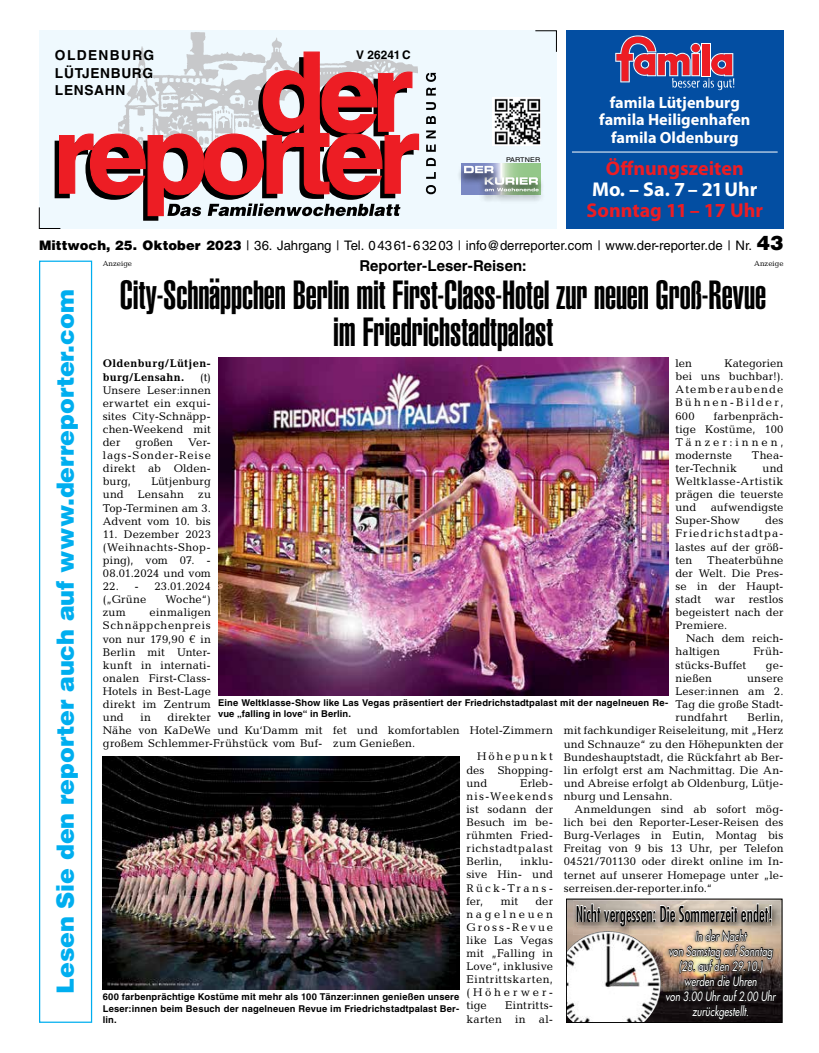
<style>
.page{position:relative;width:819px;height:1053px;background:#fff}
.page>*{position:absolute;margin:0;border:0;box-sizing:border-box;transform-origin:0 0}
.t1{font:40px/37.5px "Helvetica LT Std Ultra Comp";letter-spacing:-.005em;color:#000;text-align:center}
.t2{font:900 23.75px "Helvetica LT Std";color:#00aeef}
.t3{font:condensed 21.12px "Futura Std";color:#000;scale:.76 1}
.t4{font:700 20px/21.2px "Myriad Pro";color:#ed1d24;text-align:center}
.t5{font:700 16.25px/17.5px "Myriad Pro";color:#fff;text-align:center}
.t6{font:700 15px "Helvetica LT Std";color:#000}
.t7{font:700 13.75px/17.5px "Helvetica LT Std";letter-spacing:.05em;color:#000}
.t8{font:700 13.75px "Helvetica LT Std";letter-spacing:.1em;color:#000}
.t9{font:13.12px "Helvetica LT Std";color:#000}
.t10{font:italic 500 12.5px/15px "Futura Std";color:#fff;text-align:center;scale:.77 1}
.t11{font:700 11.88px "Helvetica LT Std";color:#000}
.t12{font:11.25px/13.1px "Candida Std";letter-spacing:.015em;color:#000;text-align:justify}
.t13{font:700 11.25px/13.1px "Candida Std";letter-spacing:.03em;color:#000}
.t14{font:11.25px "Candida Std";letter-spacing:-.005em;color:#000}
.t15{font:11.25px "Candida Std";letter-spacing:.17em;color:#000}
.t16{font:700 9.38px/11.2px "Helvetica LT Std";letter-spacing:.015em;color:#000}
.t17{font:7.5px "Candida Std";color:#000}
.t18{font:6.5px "Helvetica LT Std";letter-spacing:.02em;color:#000;scale:1.1 1}
.s1{color:#fff}
.s2{font-weight:900}
.s3{font-weight:900;font-size:20px}
</style>
<div class="page">
<div style="left:39px;top:260px;width:53px;height:762px;border:1px solid #00aeef"></div>
<div style="left:39px;top:30px;width:517px;height:199px;background:#eff9fe"></div>
<svg style="left:535px;top:30px;width:21px;height:22px"></svg>
<img style="left:141px;top:32px;width:141px;height:19px">
<svg style="left:426px;top:185px;width:10px;height:9px"></svg>
<svg style="left:426px;top:172px;width:10px;height:7px"></svg>
<svg style="left:426px;top:158px;width:10px;height:8px"></svg>
<svg style="left:426px;top:144px;width:10px;height:8px"></svg>
<svg style="left:426px;top:130px;width:10px;height:8px"></svg>
<svg style="left:426px;top:116px;width:10px;height:8px"></svg>
<svg style="left:426px;top:102px;width:10px;height:8px"></svg>
<svg style="left:426px;top:73px;width:10px;height:23px"></svg>
<svg style="left:39px;top:51px;width:380px;height:178px"></svg>
<svg style="left:461px;top:164px;width:79px;height:30px"></svg>
<div style="left:478px;top:176px;width:66px;height:21px;background:#000;opacity:.75"></div>
<div style="left:457px;top:164px;width:43px;height:21px;background:#000;opacity:.75"></div>
<div style="left:478px;top:187px;width:67px;height:16px;background:#000;opacity:.75"></div>
<svg style="left:464px;top:166px;width:74px;height:25px;background:#a1b3b2"></svg>
<img style="left:492px;top:97px;width:48px;height:48px">
<div style="left:566px;top:30px;width:217px;height:199px;background:#034ea2"></div>
<svg style="left:615px;top:35px;width:119px;height:55px"></svg>
<hr style="left:572px;top:151px;width:205px;height:1px;background:#fff">
<img style="left:573px;top:900px;width:207px;height:34px">
<img style="left:568px;top:930px;width:8px;height:90px">
<img style="left:576px;top:903px;width:201px;height:117px">
<div style="left:566px;top:898px;width:216px;height:124px;border:1px solid #000"></div>
<img style="left:218px;top:358px;width:450px;height:337px">
<img style="left:103px;top:756px;width:356px;height:233px">
<p class="t8" style="left:55px;top:47px;width:101px">OLDENBURG</p>
<p class="t11" style="left:356px;top:47px;width:56px">V 26241C</p>
<p class="t7" style="left:55px;top:64px;width:100px">LÜTJENBURG<br>LENSAHN</p>
<p class="t18" style="left:506px;top:155px;width:33px">PARTNER</p>
<p class="t5" style="left:599px;top:94px;width:153px">famila Lütjenburg famila Heiligenhafen famila Oldenburg</p>
<p class="t4" style="left:586px;top:158px;width:178px">Öffnungszeiten<br><span class="s1">Mo. – Sa. 7 – 21 Uhr<br></span>Sonntag 11 – 17 Uhr</p>
<p class="t9" style="left:39px;top:238px;width:746px"><span class="s2">Mittwoch, 25. Oktober 2023</span> | 36. Jahrgang | Tel. 04361-63203 | info@derreporter.com | www.der-reporter.de | Nr. <span class="s3">43</span></p>
<h2 class="t2" style="left:50px;top:993px;width:705px;rotate:-90deg">Lesen Sie den reporter auch auf www.derreporter.com</h2>
<p class="t6" style="left:359px;top:257px;width:169px">Reporter-Leser-Reisen:</p>
<p class="t1" style="left:120px;top:276px;width:647px">City-Schnäppchen Berlin mit First-Class-Hotel zur neuen Groß-Revue im Friedrichstadtpalast</p>
<p class="t17" style="left:103px;top:259px;width:31px">Anzeige</p>
<p class="t17" style="left:754px;top:259px;width:31px">Anzeige</p>
<p class="t12" style="left:675px;top:357px;width:18px">len</p>
<p class="t12" style="left:675px;top:357px;width:110px;text-indent:49px">Kategorien bei uns buchbar!).<br>Atemberaubende Bühnen-Bilder, 600</p>
<p class="t13" style="left:103px;top:357px;width:110px">Oldenburg/Lütjen&shy;burg/Lensahn.</p>
<p class="t12" style="left:103px;top:370px;width:110px;text-indent:97px">(t)<br>Unsere Leser:innen erwartet ein exqui&shy;sites City-Schnäpp&shy;chen-Weekend mit der</p>
<p class="t12" style="left:675px;top:409px;width:110px;text-indent:39px">farbenpräch&shy;tige Kostüme, 100<br>Tänzer:innen, modernste</p>
<p class="t12" style="left:135px;top:435px;width:39px">großen</p>
<p class="t12" style="left:103px;top:435px;width:110px;text-indent:85px">Ver&shy;lags-Sonder-Reise direkt ab Olden&shy;burg,</p>
<p class="t12" style="left:751px;top:448px;width:33px">Thea-</p>
<p class="t12" style="left:675px;top:461px;width:110px;text-indent:87px">und Weltklasse-Artistik prägen die teuerste und</p>
<p class="t12" style="left:675px;top:461px;width:63px">ter-Technik</p>
<p class="t12" style="left:103px;top:475px;width:110px;text-indent:49px">Lütjenburg und Lensahn zu Top-Terminen am 3.<br>Advent vom 10. bis</p>
<p class="t12" style="left:103px;top:527px;width:110px">11. Dezember 2023 (Weihnachts-Shop&shy;ping), vom 07. - 08.01.2024 und vom</p>
<p class="t12" style="left:103px;top:579px;width:37px">22. -</p>
<p class="t12" style="left:154px;top:579px;width:58px">23.01.2024</p>
<p class="t12" style="left:103px;top:593px;width:45px">(„Grüne</p>
<p class="t12" style="left:165px;top:593px;width:47px">Woche“)</p>
<p class="t12" style="left:103px;top:606px;width:25px">zum</p>
<p class="t12" style="left:675px;top:501px;width:110px;text-indent:35px">aufwendigste<br>Super-Show</p>
<p class="t12" style="left:675px;top:514px;width:110px;text-indent:90px">des Friedrichstadtpa&shy;lastes auf der größ&shy;ten</p>
<p class="t12" style="left:707px;top:553px;width:78px">Theaterbühne</p>
<p class="t12" style="left:675px;top:566px;width:110px">der Welt. Die Pres-</p>
<p class="t12" style="left:675px;top:579px;width:110px">se in der Haupt-</p>
<p class="t12" style="left:675px;top:592px;width:110px">stadt war restlos</p>
<p class="t12" style="left:675px;top:605px;width:110px">begeistert nach der</p>
<p class="t12" style="left:675px;top:618px;width:53px">Premiere.</p>
<p class="t12" style="left:686px;top:632px;width:99px">Nach dem reich-</p>
<p class="t12" style="left:675px;top:645px;width:46px">haltigen</p>
<p class="t12" style="left:753px;top:645px;width:32px">Früh-</p>
<p class="t12" style="left:675px;top:658px;width:72px">stücks-Buffet</p>
<p class="t12" style="left:765px;top:658px;width:19px">ge-</p>
<p class="t12" style="left:675px;top:671px;width:38px">nießen</p>
<p class="t12" style="left:103px;top:606px;width:110px;text-indent:47px">einmaligen Schnäppchenpreis von nur 179,90 € in Berlin mit Unter&shy;kunft in internati&shy;onalen First-Class-Hotels in Best-Lage direkt im Zentrum und</p>
<p class="t12" style="left:675px;top:671px;width:110px;text-indent:72px">unsere Leser:innen am 2.<br>Tag die große Stadt&shy;rundfahrt</p>
<p class="t16" style="left:218px;top:697px;width:451px">Eine Weltklasse-Show like Las Vegas präsentiert der Friedrichstadtpalast mit der nagelneuen Re&shy;vue „falling in love“ in Berlin.</p>
<p class="t12" style="left:103px;top:710px;width:221px;text-align:left;text-indent:65px">direkter<br>Nähe von KaDeWe und Ku‘Damm mit großem Schlemmer-Frühstück vom Buf-</p>
<p class="t12" style="left:140px;top:710px;width:12px">in</p>
<p class="t12" style="left:747px;top:711px;width:37px">Berlin,</p>
<p class="t12" style="left:563px;top:724px;width:221px">mit fachkundiger Reiseleitung, mit „Herz</p>
<p class="t12" style="left:563px;top:737px;width:221px">und Schnauze“ zu den Höhepunkten der</p>
<p class="t12" style="left:563px;top:750px;width:221px">Bundeshauptstadt, die Rückfahrt ab Ber-</p>
<p class="t12" style="left:563px;top:763px;width:221px">lin erfolgt erst am Nachmittag. Die An-</p>
<p class="t12" style="left:563px;top:776px;width:221px">und Abreise erfolgt ab Oldenburg, Lütje-</p>
<p class="t12" style="left:563px;top:789px;width:110px">nburg und Lensahn.</p>
<p class="t12" style="left:574px;top:802px;width:211px">Anmeldungen sind ab sofort mög-</p>
<p class="t12" style="left:563px;top:815px;width:221px">lich bei den Reporter-Leser-Reisen des</p>
<p class="t12" style="left:563px;top:828px;width:221px">Burg-Verlages in Eutin, Montag bis</p>
<p class="t12" style="left:563px;top:841px;width:221px">Freitag von 9 bis 13 Uhr, per Telefon</p>
<p class="t12" style="left:563px;top:855px;width:221px">04521/701130 oder direkt online im In-</p>
<p class="t12" style="left:563px;top:868px;width:221px">ternet auf unserer Homepage unter „le-</p>
<p class="t12" style="left:563px;top:881px;width:150px">serreisen.der-reporter.info.“</p>
<p class="t12" style="left:333px;top:723px;width:221px">fet und komfortablen Hotel-Zimmern</p>
<p class="t12" style="left:333px;top:737px;width:83px">zum Genießen.</p>
<p class="t15" style="left:477px;top:750px;width:78px">Höhepunkt</p>
<p class="t14" style="left:466px;top:763px;width:88px">des Shopping-</p>
<p class="t12" style="left:466px;top:776px;width:22px">und</p>
<p class="t12" style="left:466px;top:776px;width:88px;text-indent:54px">Erleb&shy;nis-Weekends ist sodann der Besuch im be&shy;rühmten Fried&shy;richstadtpalast Berlin,</p>
<p class="t12" style="left:466px;top:854px;width:88px;text-indent:54px">inklu&shy;sive Hin- und Rück-Trans&shy;fer,</p>
<p class="t12" style="left:466px;top:894px;width:88px;text-indent:69px">der nagelneuen Gross-Revue like Las Vegas mit „Falling in Love“, inklusive Eintrittskarten, (Höherwer&shy;tige</p>
<p class="t12" style="left:500px;top:894px;width:19px">mit</p>
<p class="t3" style="left:576px;top:901px;width:260px">Nicht vergessen: Die Sommerzeit endet!</p>
<p class="t10" style="left:665px;top:928px;width:144px">In der Nacht<br>von Samstag auf Sonntag (28. auf den 29.10.) werden die Uhren<br>von 3.00 Uhr auf 2.00 Uhr zurückgestellt.</p>
<p class="t16" style="left:103px;top:991px;width:358px;text-align:justify">600 farbenprächtige Kostüme mit mehr als 100 Tänzer:innen genießen unsere Leser:innen beim Besuch der nagelneuen Revue im Friedrichstadtpalast Ber&shy;lin.</p>
<p class="t12" style="left:466px;top:998px;width:88px;text-align:right">Eintritts-<br>karten in al-</p>
</div>
